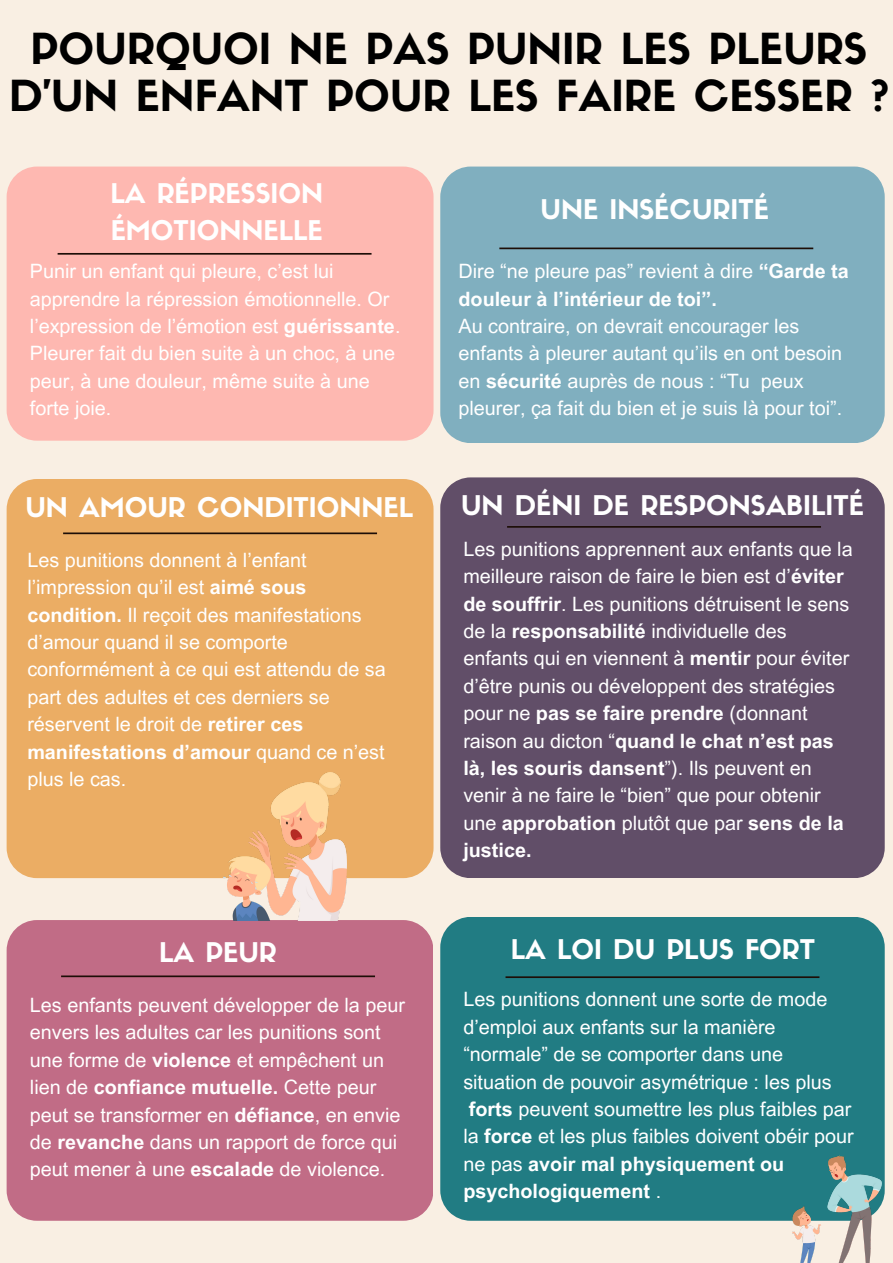
<style>
.page{position:relative;width:893px;height:1263px;background:#f9efe3}
.page>*{position:absolute;margin:0;border:0;box-sizing:border-box;transform-origin:0 0}
.t1{font:42px/47.8px "Sifonn Basic";color:#000;text-align:center}
.t2{font:26.62px/37.1px "Sifonn Basic";color:#fff}
.t3{font:19.8px/27.4px "Arial MT Pro";color:#fff}
.t4{font:700 19.8px/27.4px "Arial MT Pro";color:#fff}
.s1{font-weight:700}
.s2{font-weight:400}
</style>
<div class="page">
<div style="left:7px;top:167px;width:426px;height:274px;background:#feb8b1;border-radius:30px"></div>
<div style="left:440px;top:167px;width:444px;height:276px;background:#80afbf"></div>
<div style="left:7px;top:479px;width:426px;height:399px;background:#ebad64;border-radius:30px"></div>
<div style="left:440px;top:477px;width:444px;height:401px;background:#614e68"></div>
<div style="left:7px;top:920px;width:426px;height:301px;background:#c16c86;border-radius:30px"></div>
<div style="left:440px;top:917px;width:444px;height:304px;background:#217c83"></div>
<hr style="left:58px;top:253px;width:313px;height:2px;background:#1d0e07">
<hr style="left:499px;top:248px;width:314px;height:1px;background:#1d0e07">
<hr style="left:63px;top:532px;width:314px;height:2px;background:#1d0e07">
<hr style="left:507px;top:526px;width:314px;height:2px;background:#1d0e07">
<hr style="left:61px;top:975px;width:314px;height:2px;background:#1d0e07">
<hr style="left:505px;top:976px;width:314px;height:2px;background:#1d0e07">
<img style="left:793px;top:1155px;width:88px;height:108px">
<img style="left:223px;top:772px;width:124px;height:148px">
<p class="t1" style="left:9px;top:29px;width:881px">POURQUOI NE PAS PUNIR LES PLEURS<br>D’UN ENFANT POUR LES FAIRE CESSER ?</p>
<h2 class="t2" style="left:110px;top:178px;width:214px">LA RÉPRESSION<br>ÉMOTIONNELLE</h2>
<p class="t3" style="left:30px;top:260px;width:372px">Punir un enfant qui pleure, c’est lui apprendre la répression émotionnelle. Or l’expression de l’émotion est <span class="s1">guérissante</span>.<br>Pleurer fait du bien suite à un choc, à une peur, à une douleur, même suite à une forte joie.</p>
<p class="t2" style="left:540px;top:193px;width:230px">UNE INSÉCURITÉ</p>
<p class="t4" style="left:458px;top:260px;width:392px"><span class="s2">Dire “ne pleure pas” revient à dire</span> “Garde ta douleur à l’intérieur de toi”.</p>
<h2 class="t3" style="left:458px;top:315px;width:385px">Au contraire, on devrait encourager les enfants à pleurer autant qu’ils en ont besoin en <span class="s1">sécurité</span> auprès de nous : “Tu peux pleurer, ça fait du bien et je suis là pour toi”.</h2>
<h2 class="t2" style="left:25px;top:491px;width:389px">UN AMOUR CONDITIONNEL</h2>
<p class="t2" style="left:461px;top:489px;width:404px">UN DÉNI DE RESPONSABILITÉ</p>
<p class="t3" style="left:27px;top:549px;width:360px">Les punitions donnent à l’enfant l’impression qu’il est <span class="s1">aimé sous condition.</span> Il reçoit des manifestations d’amour quand il se comporte conformément à ce qui est attendu de sa part des adultes et ces derniers se réservent le droit de <span class="s1">retirer ces manifestations d’amour</span> quand ce n’est plus le cas.</p>
<h2 class="t3" style="left:463px;top:538px;width:391px">Les punitions apprennent aux enfants que la meilleure raison de faire le bien est d’<span class="s1">éviter de souffrir</span>. Les punitions détruisent le sens de la <span class="s1">responsabilité</span> individuelle des enfants qui en viennent à <span class="s1">mentir</span> pour éviter d’être punis ou développent des stratégies pour ne <span class="s1">pas se faire prendre</span> (donnant raison au dicton “<span class="s1">quand le chat n’est pas là, les souris dansent</span>”). Ils peuvent en venir à ne faire le “bien” que pour obtenir une <span class="s1">approbation</span> plutôt que par <span class="s1">sens de la justice.</span></h2>
<p class="t2" style="left:159px;top:936px;width:119px">LA PEUR</p>
<h2 class="t2" style="left:511px;top:934px;width:306px">LA LOI DU PLUS FORT</h2>
<p class="t3" style="left:30px;top:994px;width:376px">Les enfants peuvent développer de la peur envers les adultes car les punitions sont une forme de <span class="s1">violence</span> et empêchent un lien de <span class="s1">confiance mutuelle.</span> Cette peur peut se transformer en <span class="s1">défiance</span>, en envie de <span class="s1">revanche</span> dans un rapport de force qui peut mener à une <span class="s1">escalade</span> de violence.</p>
<p class="t3" style="left:463px;top:988px;width:392px">Les punitions donnent une sorte de mode d’emploi aux enfants sur la manière “normale” de se comporter dans une situation de pouvoir asymétrique : les plus <span class="s1">forts</span> peuvent soumettre les plus faibles par la <span class="s1">force</span> et les plus faibles doivent obéir pour ne pas <span class="s1">avoir mal physiquement ou psychologiquement</span> .</p>
</div>
